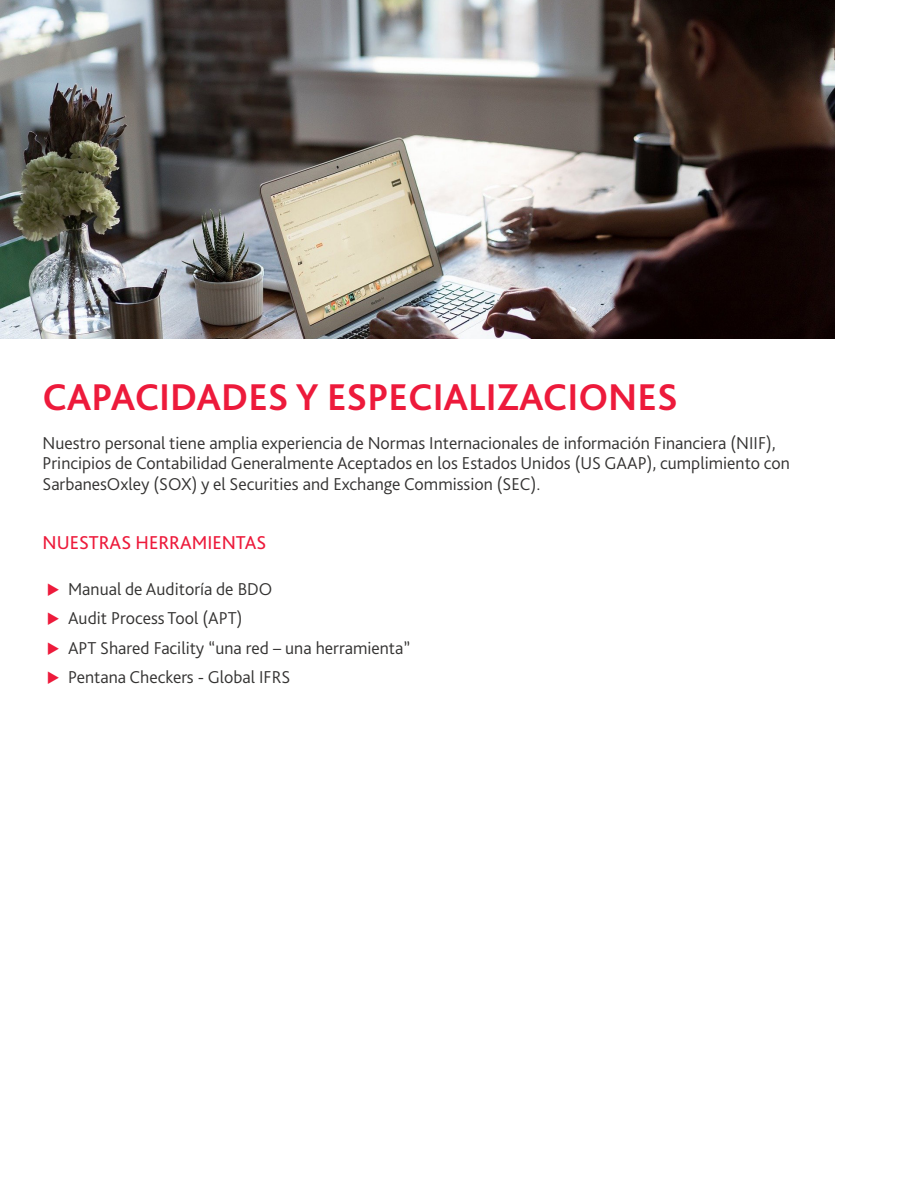
<style>
.page{position:relative;width:918px;height:1188px;background:#fff}
.page>*{position:absolute;margin:0;border:0;box-sizing:border-box;transform-origin:0 0}
.Main_Page_Headline{font:700 39px "Bliss Pro";color:#ed1a3b}
.Bullets__red{font:19.5px "Bliss Pro";color:#ed1a3b}
.Bullets__red-2{font:300 18px "Bliss Pro";color:#333231}
</style>
<div class="page">
<img style="left:0;top:0;width:834px;height:339px">
<p class="Main_Page_Headline" style="left:43px;top:373px;width:637px">CAPACIDADES Y ESPECIALIZACIONES</p>
<p class="Bullets__red-2" style="left:43px;top:432px;width:735px">Nuestro personal tiene amplia experiencia de Normas Internacionales de información Financiera (NIIF),</p>
<p class="Bullets__red-2" style="left:43px;top:452px;width:749px">Principios de Contabilidad Generalmente Aceptados en los Estados Unidos (US GAAP), cumplimiento con</p>
<p class="Bullets__red-2" style="left:43px;top:473px;width:499px">SarbanesOxley (SOX) y el Securities and Exchange Commission (SEC).</p>
<p class="Bullets__red" style="left:43px;top:530px;width:225px">NUESTRAS HERRAMIENTAS</p>
<p class="Bullets__red-2" style="left:68px;top:578px;width:206px">Manual de Auditoría de BDO</p>
<p class="Bullets__red-2" style="left:68px;top:607px;width:176px">Audit Process Tool (APT)</p>
<p class="Bullets__red-2" style="left:68px;top:637px;width:344px">APT Shared Facility “una red – una herramienta”</p>
<p class="Bullets__red-2" style="left:68px;top:666px;width:224px">Pentana Checkers - Global IFRS</p>
</div>
